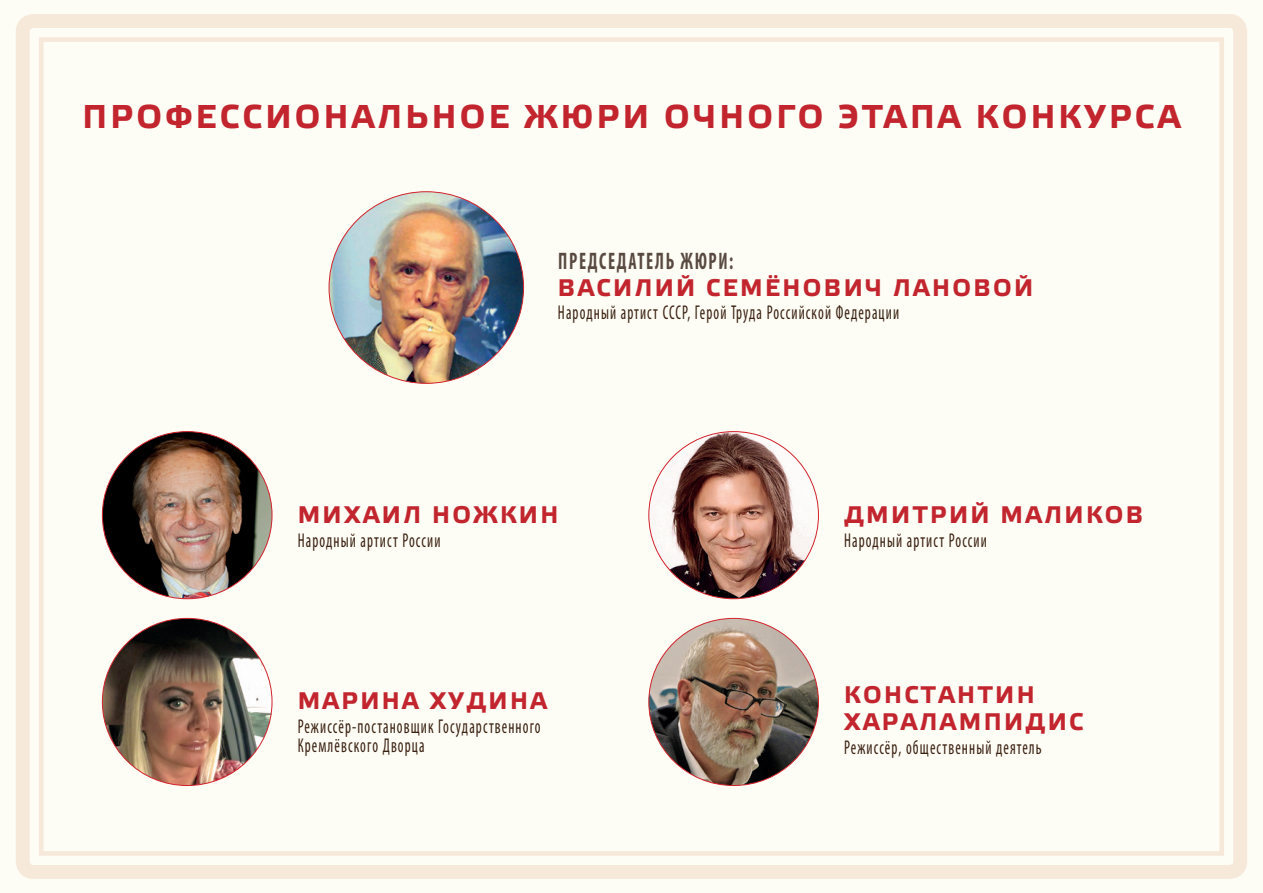
<style>
.page{position:relative;width:1263px;height:893px;background:#fdfcf5}
.page>*{position:absolute;margin:0;border:0;box-sizing:border-box;transform-origin:0 0}
.t1{font:700 33px "Elektra Text Pro";letter-spacing:.1em;color:#c2252d}
.t2{font:700 24px/27px "Elektra Text Pro";letter-spacing:.1em;color:#c2252d}
.t3{font:700 condensed 24px "Myriad Pro";letter-spacing:.095em;color:#594a41;scale:.75 1}
.t4{font:condensed 19.95px/19.5px "Myriad Pro";letter-spacing:.075em;color:#3a2111;scale:.75 1}
</style>
<div class="page">
<div style="left:16px;top:14px;width:1231px;height:865px;border:14px solid #e9c1a1;border-radius:11px"></div>
<div style="left:39px;top:37px;width:1185px;height:819px;border:5px solid #e9c1a1"></div>
<img style="left:102px;top:432px;width:170px;height:167px">
<img style="left:102px;top:618px;width:170px;height:167px">
<img style="left:650px;top:432px;width:168px;height:167px">
<img style="left:650px;top:618px;width:168px;height:167px">
<img style="left:329px;top:192px;width:195px;height:191px">
<h1 class="t1" style="left:83px;top:98px;width:1099px">ПРОФЕССИОНАЛЬНОЕ ЖЮРИ ОЧНОГО ЭТАПА КОНКУРСА</h1>
<p class="t3" style="left:558px;top:246px;width:235px">ПРЕДСЕДАТЕЛЬ ЖЮРИ:</p>
<p class="t2" style="left:558px;top:275px;width:477px">ВАСИЛИЙ СЕМЁНОВИЧ ЛАНОВОЙ</p>
<p class="t4" style="left:558px;top:303px;width:456px">Народный артист СССР, Герой Труда Российской Федерации</p>
<p class="t2" style="left:298px;top:502px;width:262px">МИХАИЛ НОЖКИН</p>
<p class="t4" style="left:298px;top:530px;width:192px">Народный артист России</p>
<p class="t2" style="left:298px;top:688px;width:251px">МАРИНА ХУДИНА</p>
<p class="t4" style="left:298px;top:716px;width:325px">Режиссёр-постановщик Государственного<br>Кремлёвского Дворца</p>
<p class="t2" style="left:844px;top:502px;width:301px">ДМИТРИЙ МАЛИКОВ</p>
<p class="t4" style="left:844px;top:530px;width:192px">Народный артист России</p>
<p class="t2" style="left:844px;top:682px;width:241px">КОНСТАНТИН<br>ХАРАЛАМПИДИС</p>
<p class="t4" style="left:844px;top:737px;width:265px">Режиссёр, общественный деятель</p>
</div>
